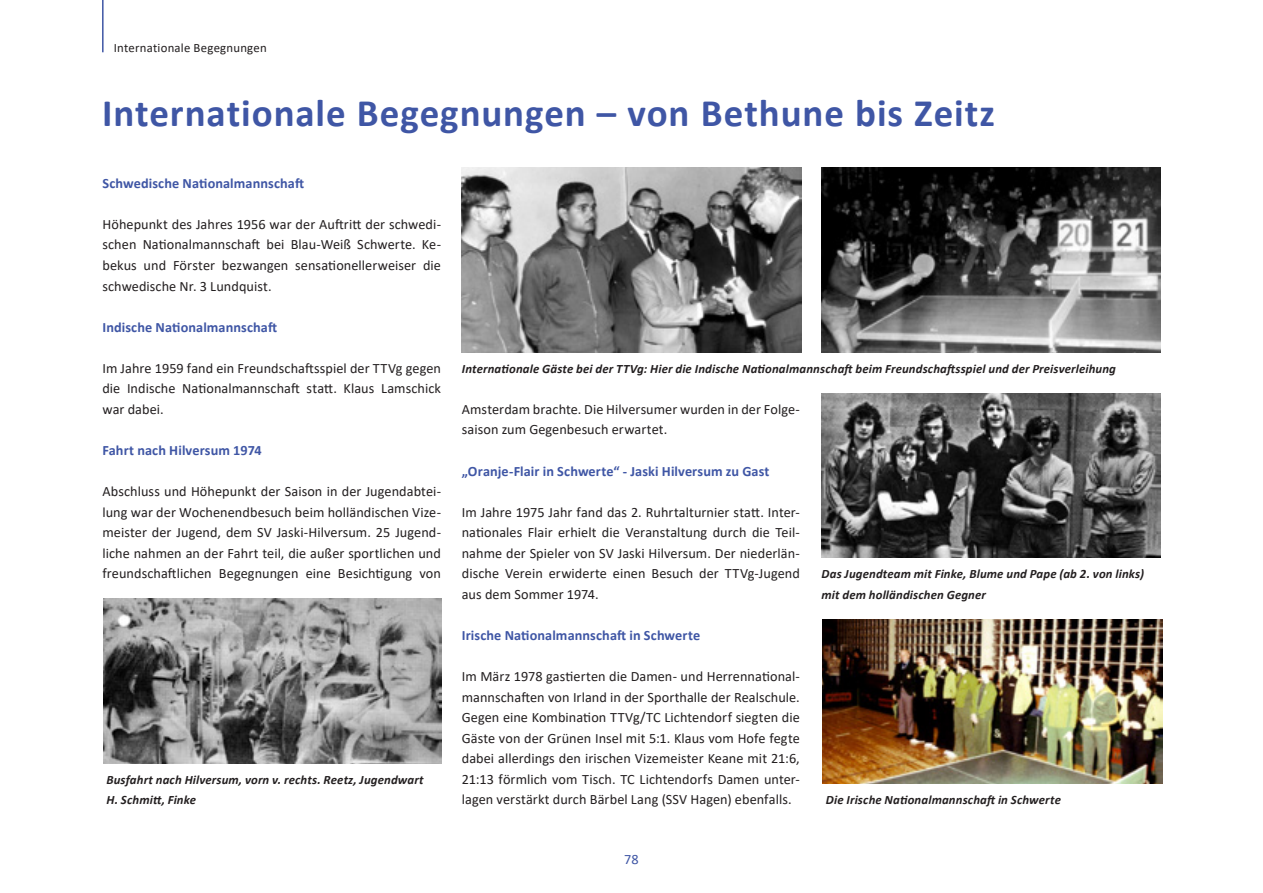
<style>
.page{position:relative;width:1263px;height:893px;background:#fff}
.page>*{position:absolute;margin:0;border:0;box-sizing:border-box;transform-origin:0 0}
.t1{font:700 39px "Calibri";letter-spacing:.025em;color:#3f56a5}
.t2{font:14.25px/20.5px "Calibri";letter-spacing:.005em;color:#231f20;text-align:justify}
.t3{font:700 14.25px "Calibri";letter-spacing:.005em;color:#3f56a5}
.t4{font:14.25px "Calibri";color:#3f56a5}
.t5{font:italic 700 12.75px/20.5px "Calibri";letter-spacing:.01em;color:#231f20}
.t6{font:12.75px "Calibri";letter-spacing:.015em;color:#231f20}
</style>
<div class="page">
<hr style="left:102px;top:0;width:2px;height:52px;background:#3f56a5">
<img style="left:462px;top:168px;width:339px;height:184px">
<img style="left:821px;top:167px;width:340px;height:185px">
<img style="left:104px;top:599px;width:337px;height:164px">
<img style="left:821px;top:393px;width:340px;height:165px">
<img style="left:823px;top:619px;width:339px;height:165px">
<p class="t6" style="left:114px;top:39px;width:154px">Internationale Begegnungen</p>
<h1 class="t1" style="left:102px;top:86px;width:894px">Internationale Begegnungen – von Bethune bis Zeitz</h1>
<p class="t3" style="left:102px;top:173px;width:203px">Schwedische Nationalmannschaft</p>
<p class="t2" style="left:102px;top:214px;width:340px">Höhepunkt des Jahres 1956 war der Auftritt der schwedi&shy;schen Nationalmannschaft bei Blau-Weiß Schwerte. Ke&shy;bekus und Förster bezwangen sensationellerweiser die schwedische Nr. 3 Lundquist.</p>
<p class="t3" style="left:102px;top:317px;width:176px">Indische Nationalmannschaft</p>
<p class="t2" style="left:102px;top:357px;width:340px">Im Jahre 1959 fand ein Freundschaftsspiel der TTVg gegen die Indische Nationalmannschaft statt. Klaus Lamschick war dabei.</p>
<p class="t3" style="left:102px;top:440px;width:161px">Fahrt nach Hilversum 1974</p>
<p class="t2" style="left:102px;top:481px;width:340px">Abschluss und Höhepunkt der Saison in der Jugendabtei&shy;lung war der Wochenendbesuch beim holländischen Vize&shy;meister der Jugend, dem SV Jaski-Hilversum. 25 Jugend&shy;liche nahmen an der Fahrt teil, die außer sportlichen und freundschaftlichen Begegnungen eine Besichtigung von</p>
<p class="t5" style="left:106px;top:769px;width:319px">Busfahrt nach Hilversum, vorn v. rechts. Reetz, Jugendwart<br>H. Schmitt, Finke</p>
<p class="t5" style="left:462px;top:358px;width:656px">Internationale Gäste bei der TTVg: Hier die Indische Nationalmannschaft beim Freundschaftsspiel und der Preisverleihung</p>
<p class="t2" style="left:462px;top:398px;width:340px">Amsterdam brachte. Die Hilversumer wurden in der Folge&shy;saison zum Gegenbesuch erwartet.</p>
<p class="t3" style="left:462px;top:461px;width:309px">„Oranje-Flair in Schwerte“ - Jaski Hilversum zu Gast</p>
<p class="t2" style="left:462px;top:501px;width:340px">Im Jahre 1975 Jahr fand das 2. Ruhrtalturnier statt. Inter&shy;nationales Flair erhielt die Veranstaltung durch die Teil&shy;nahme der Spieler von SV Jaski Hilversum. Der niederlän&shy;dische Verein erwiderte einen Besuch der TTVg-Jugend aus dem Sommer 1974.</p>
<p class="t3" style="left:462px;top:625px;width:240px">Irische Nationalmannschaft in Schwerte</p>
<p class="t2" style="left:462px;top:666px;width:340px">Im März 1978 gastierten die Damen- und Herrennational&shy;mannschaften von Irland in der Sporthalle der Realschule.<br>Gegen eine Kombination TTVg/TC Lichtendorf siegten die Gäste von der Grünen Insel mit 5:1. Klaus vom Hofe fegte dabei allerdings den irischen Vizemeister Keane mit 21:6, 21:13 förmlich vom Tisch. TC Lichtendorfs Damen unter&shy;lagen verstärkt durch Bärbel Lang (SSV Hagen) ebenfalls.</p>
<p class="t4" style="left:624px;top:850px;width:16px">78</p>
<p class="t5" style="left:821px;top:563px;width:324px">Das Jugendteam mit Finke, Blume und Pape (ab 2. von links) mit dem holländischen Gegner</p>
<p class="t5" style="left:826px;top:789px;width:237px">Die Irische Nationalmannschaft in Schwerte</p>
</div>
